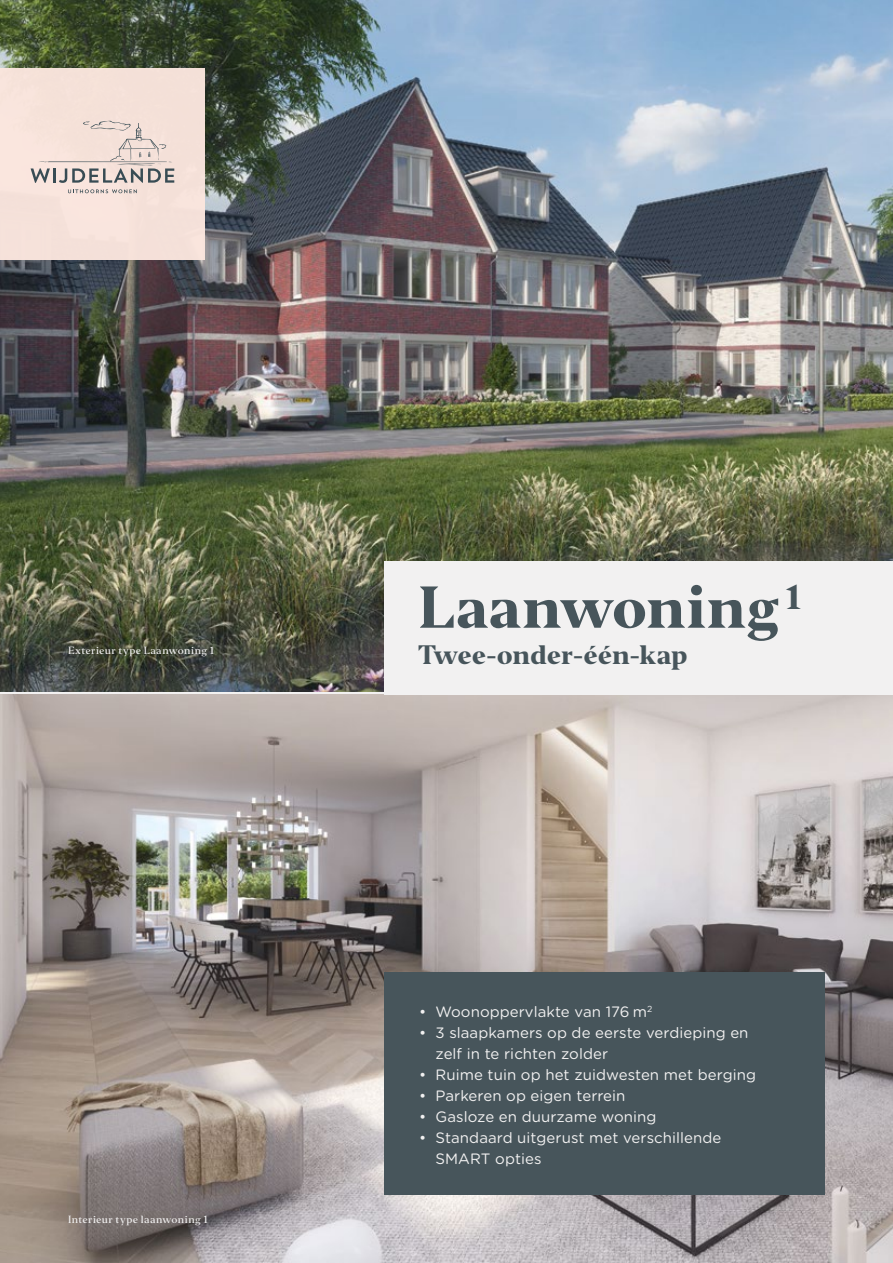
<style>
.page{position:relative;width:893px;height:1263px;background:#fff}
.page>*{position:absolute;margin:0;border:0;box-sizing:border-box;transform-origin:0 0}
.t1{font:800 55.05px "Editor";color:#47555b}
.t2{font:800 24.9px "Editor";letter-spacing:-.01em;color:#47555b}
.t3{font:15px/21px "Gotham Rounded";letter-spacing:.005em;color:#f2f1f1}
.t4{font:500 9.75px "Editor";letter-spacing:.035em;color:#f2f1f1}
</style>
<div class="page">
<img style="left:0;top:695px;width:893px;height:568px">
<img style="left:0;top:0;width:893px;height:691px">
<div style="left:385px;top:973px;width:440px;height:222px;background:#47555b"></div>
<div style="left:385px;top:561px;width:508px;height:134px;background:#f2f1f1"></div>
<div style="left:0;top:68px;width:205px;height:192px;background:#fbe6de"></div>
<svg style="left:68px;top:189px;width:69px;height:4px"></svg>
<svg style="left:31px;top:121px;width:143px;height:62px"></svg>
<p class="t4" style="left:68px;top:644px;width:147px">Exterieur type Laanwoning 1</p>
<p class="t4" style="left:68px;top:1213px;width:141px">Interieur type laanwoning 1</p>
<h1 class="t1" style="left:418px;top:572px;width:384px">Laanwoning <sup>1</sup></h1>
<h2 class="t2" style="left:418px;top:638px;width:271px">Twee-onder-één-kap</h2>
<p class="t3" style="left:419px;top:1000px;width:235px">• Woonoppervlakte van 176 m<sup>2</sup></p>
<p class="t3" style="left:435px;top:1021px;width:315px;text-indent:-16px">• 3 slaapkamers op de eerste verdieping en zelf in te richten zolder</p>
<p class="t3" style="left:419px;top:1063px;width:338px">• Ruime tuin op het zuidwesten met berging</p>
<p class="t3" style="left:419px;top:1084px;width:208px">• Parkeren op eigen terrein</p>
<p class="t3" style="left:419px;top:1105px;width:239px">• Gasloze en duurzame woning</p>
<p class="t3" style="left:435px;top:1126px;width:287px;text-indent:-16px">• Standaard uitgerust met verschillende<br>SMART opties</p>
</div>
